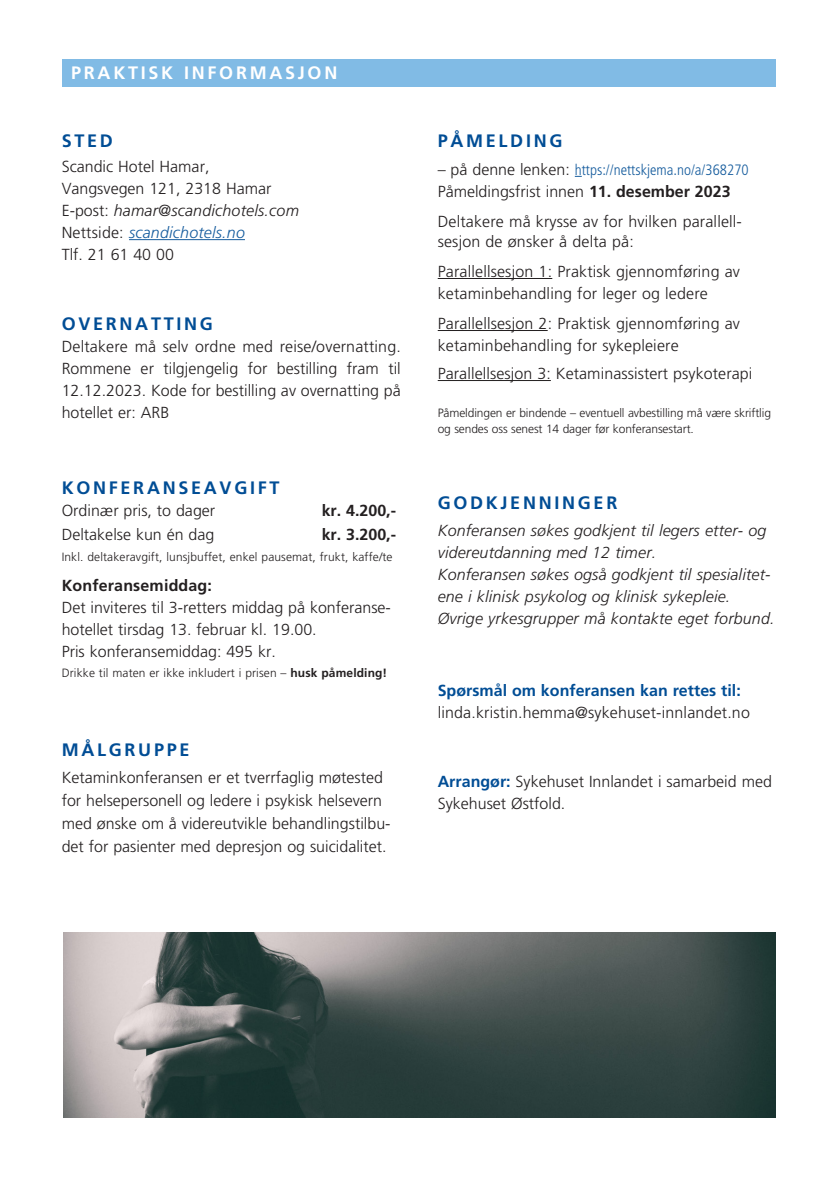
<style>
.page{position:relative;width:840px;height:1191px;background:#fff}
.page>*{position:absolute;margin:0;border:0;box-sizing:border-box;transform-origin:0 0}
.Brødtekst{font:700 18px "Frutiger LT Std";letter-spacing:.15em;color:#014d95}
.Stikktittel{font:700 18px "Frutiger LT Std";letter-spacing:.15em;color:#fff}
.Stikktittel-2{font:700 18px "Frutiger LT Std";color:#014d95}
.Brødtekst-2{font:300 16px/22px "Frutiger LT Std";color:#231f20}
.Brødtekst-3{font:italic 300 16px/22px "Frutiger LT Std";letter-spacing:.01em;color:#231f20}
.Brødtekst-4{font:700 16px "Frutiger LT Std";color:#014d95}
.Brødtekst-5{font:italic 300 16px "Frutiger LT Std";letter-spacing:.01em;color:#175d9e}
.Brødtekst-6{font:700 16px "Frutiger LT Std";color:#231f20}
.Brødtekst-7{font:300 condensed 15px "Frutiger LT Std";color:#175d9e}
.Brødtekst-8{font:300 12px "Frutiger LT Std";letter-spacing:.01em;color:#231f20}
.Brødtekst-9{font:300 12px/16px "Frutiger LT Std";letter-spacing:-.01em;color:#231f20}
.s1{font-style:normal}
.s2{font-style:normal;color:#231f20}
.s3{font-weight:700}
.s4{font-stretch:normal;font-size:16px;color:#231f20}
.s5{font-weight:700;color:#014d95}
</style>
<div class="page">
<hr style="left:129px;top:239px;width:116px;height:1px;background:#175d9e">
<hr style="left:437px;top:278px;width:115px;height:1px;background:#231f20">
<hr style="left:437px;top:330px;width:110px;height:1px;background:#231f20">
<hr style="left:437px;top:380px;width:113px;height:1px;background:#231f20">
<div style="left:63px;top:59px;width:712px;height:28px;background:#81bbe5"></div>
<img style="left:63px;top:933px;width:712px;height:185px">
<p class="Stikktittel" style="left:71px;top:62px;width:267px">PRAKTISK INFORMASJON</p>
<p class="Stikktittel-2" style="left:62px;top:130px;width:53px">STED</p>
<p class="Brødtekst-2" style="left:62px;top:156px;width:149px">Scandic Hotel Hamar,</p>
<p class="Brødtekst-2" style="left:62px;top:178px;width:211px">Vangsvegen 121, 2318 Hamar</p>
<p class="Brødtekst-3" style="left:62px;top:200px;width:239px"><span class="s1">E-post:</span> hamar@scandichotels.com</p>
<p class="Brødtekst-5" style="left:62px;top:223px;width:185px"><span class="s2">Nettside:</span> scandichotels.no</p>
<p class="Brødtekst-2" style="left:62px;top:244px;width:114px">Tlf. 21 61 40 00</p>
<p class="Brødtekst" style="left:62px;top:313px;width:153px">OVERNATTING</p>
<p class="Brødtekst-2" style="left:62px;top:336px;width:340px;text-align:justify">Deltakere må selv ordne med reise/overnatting.<br>Rommene er tilgjengelig for bestilling fram til 12.12.2023. Kode for bestilling av overnatting på hotellet er: ARB</p>
<p class="Brødtekst" style="left:62px;top:477px;width:219px">KONFERANSEAVGIFT</p>
<p class="Brødtekst-2" style="left:62px;top:499px;width:155px">Ordinær pris, to dager</p>
<p class="Brødtekst-6" style="left:321px;top:501px;width:76px">kr. 4.200,-</p>
<p class="Brødtekst-2" style="left:62px;top:523px;width:154px">Deltakelse kun én dag</p>
<p class="Brødtekst-6" style="left:321px;top:524px;width:76px">kr. 3.200,-</p>
<p class="Brødtekst-8" style="left:62px;top:550px;width:332px">Inkl. deltakeravgift, lunsjbuffet, enkel pausemat, frukt, kaffe/te</p>
<p class="Brødtekst-2" style="left:62px;top:574px;width:330px"><span class="s3">Konferansemiddag:<br></span>Det inviteres til 3-retters middag på konferanse&shy;hotellet tirsdag 13. februar kl. 19.00.<br>Pris konferansemiddag: 495 kr.</p>
<p class="Brødtekst-8" style="left:62px;top:665px;width:327px">Drikke til maten er ikke inkludert i prisen – <span class="s3">husk påmelding!</span></p>
<p class="Brødtekst" style="left:62px;top:739px;width:129px">MÅLGRUPPE</p>
<p class="Brødtekst-2" style="left:62px;top:766px;width:330px;line-height:23px">Ketaminkonferansen er et tverrfaglig møtested for helsepersonell og ledere i psykisk helsevern med ønske om å videreutvikle behandlingstilbu&shy;det for pasienter med depresjon og suicidalitet.</p>
<p class="Brødtekst" style="left:437px;top:130px;width:126px">PÅMELDING</p>
<p class="Brødtekst-7" style="left:437px;top:161px;width:312px"><span class="s4">– på denne lenken:</span> https://nettskjema.no/a/368270</p>
<p class="Brødtekst-2" style="left:437px;top:181px;width:294px">Påmeldingsfrist innen <span class="s3">11. desember 2023</span></p>
<p class="Brødtekst-2" style="left:437px;top:212px;width:305px;line-height:20px">Deltakere må krysse av for hvilken parallell&shy;sesjon de ønsker å delta på:</p>
<p class="Brødtekst-2" style="left:437px;top:261px;width:304px">Parallellsesjon 1: Praktisk gjennomføring av ketaminbehandling for leger og ledere</p>
<p class="Brødtekst-2" style="left:437px;top:313px;width:304px">Parallellsesjon 2: Praktisk gjennomføring av ketaminbehandling for sykepleiere</p>
<p class="Brødtekst-2" style="left:437px;top:363px;width:316px">Parallellsesjon 3: Ketaminassistert psykoterapi</p>
<p class="Brødtekst-9" style="left:437px;top:405px;width:334px">Påmeldingen er bindende – eventuell avbestilling må være skriftlig og sendes oss senest 14 dager før konferansestart.</p>
<p class="Brødtekst" style="left:437px;top:492px;width:181px">GODKJENNINGER</p>
<p class="Brødtekst-3" style="left:437px;top:520px;width:338px">Konferansen søkes godkjent til legers etter- og videreutdanning med 12 timer.<br>Konferansen søkes også godkjent til spesialitet&shy;ene i klinisk psykolog og klinisk sykepleie.<br>Øvrige yrkesgrupper må kontakte eget forbund.</p>
<p class="Brødtekst-4" style="left:437px;top:681px;width:304px">Spørsmål om konferansen kan rettes til:</p>
<p class="Brødtekst-2" style="left:437px;top:702px;width:313px">linda.kristin.hemma@sykehuset-innlandet.no</p>
<p class="Brødtekst-2" style="left:437px;top:771px;width:335px"><span class="s5">Arrangør:</span> Sykehuset Innlandet i samarbeid med<br>Sykehuset Østfold.</p>
</div>
